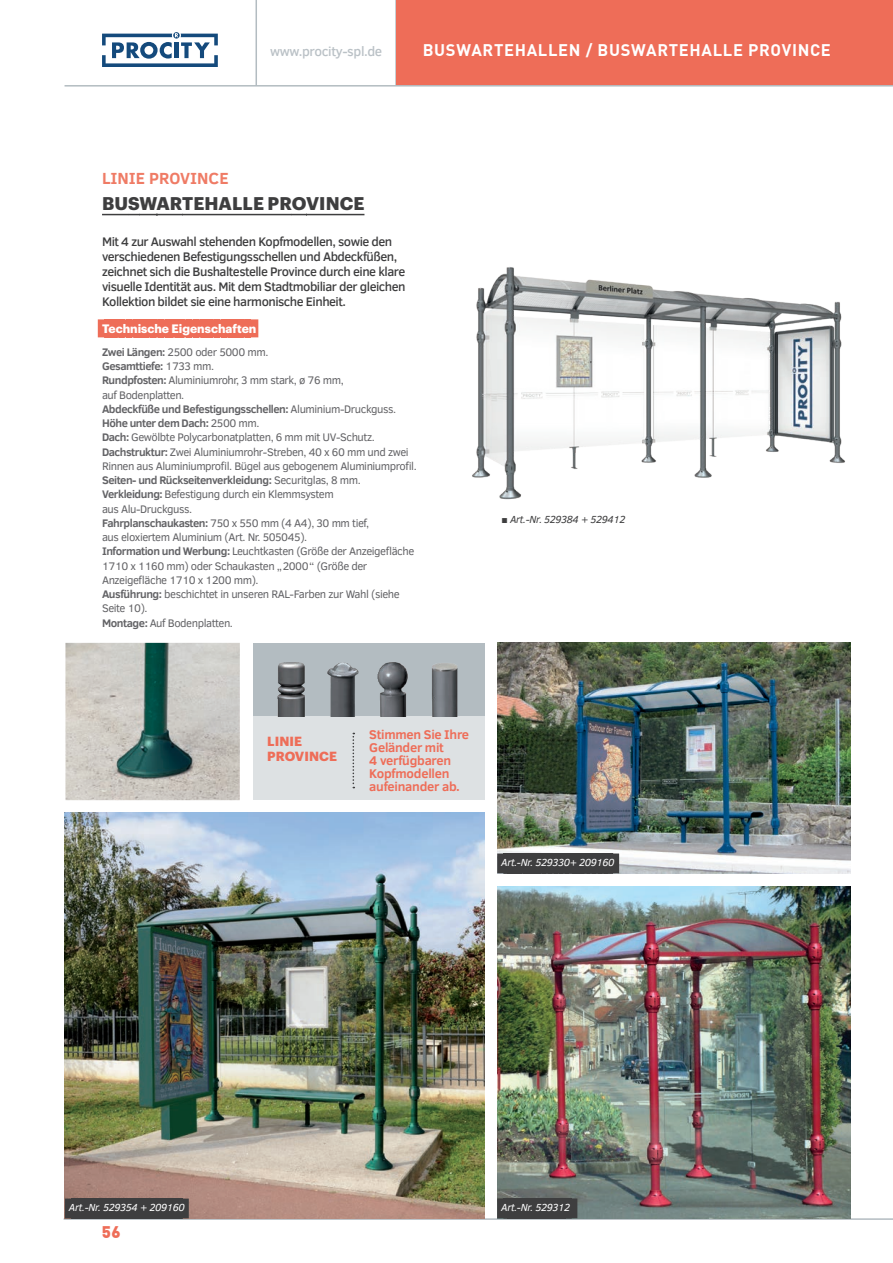
<style>
.page{position:relative;width:893px;height:1263px;background:#fff}
.page>*{position:absolute;margin:0;border:0;box-sizing:border-box;transform-origin:0 0}
.t1{font:700 18px "Graphik";letter-spacing:.005em;color:#3e3e3f}
.t2{font:700 16.5px "DIN Pro";letter-spacing:.04em;color:#fff}
.t3{font:700 16.5px "Clear Sans";color:#ef7b65}
.t4{font:900 16.5px "DIN Pro";color:#ee6d58}
.t5{font:500 13.5px "Clear Sans";letter-spacing:-.03em;color:#bac1c6}
.t6{font:700 13.05px/13px "Clear Sans";letter-spacing:-.02em;color:#ee6d58}
.t7{font:700 13.05px/15.6px "Graphik";letter-spacing:.005em;color:#ee6d58}
.t8{font:500 12.75px/15px "Clear Sans";letter-spacing:-.04em;color:#3e3e3f}
.t9{font:700 12px "Graphik";color:#fff}
.t10{font:11.25px/14.2px "Clear Sans";letter-spacing:-.04em;color:#636366}
.t11{font:italic 10.5px "Clear Sans";letter-spacing:-.03em;color:#fff}
.t12{font:italic 10.5px "Clear Sans";letter-spacing:-.03em;color:#3e3e3f}
.s1{font-weight:700}
</style>
<div class="page">
<svg style="left:102px;top:32px;width:116px;height:35px"></svg>
<hr style="left:255px;top:0;width:2px;height:86px;background:#b3bcc1">
<hr style="left:395px;top:0;width:2px;height:86px;background:#b3bcc1">
<div style="left:396px;top:0;width:497px;height:85px;background:#ee6d58"></div>
<hr style="left:65px;top:85px;width:828px;height:2px;background:#b3bcc1">
<hr style="left:64px;top:1218px;width:829px;height:2px;background:#b3bcc1">
<img style="left:497px;top:643px;width:353px;height:230px">
<img style="left:65px;top:813px;width:419px;height:405px">
<div style="left:65px;top:1198px;width:124px;height:20px;background:#3e3e3f"></div>
<div style="left:497px;top:853px;width:122px;height:20px;background:#3e3e3f"></div>
<img style="left:472px;top:267px;width:373px;height:233px">
<hr style="left:102px;top:214px;width:262px;height:1px;background:#3e3e3f">
<div style="left:98px;top:319px;width:160px;height:18px;background:#ee6d58"></div>
<img style="left:65px;top:643px;width:175px;height:157px">
<div style="left:253px;top:643px;width:231px;height:147px;background:#b3bcc1"></div>
<div style="left:253px;top:717px;width:231px;height:83px;background:#dde1e3"></div>
<img style="left:273px;top:663px;width:36px;height:54px">
<img style="left:322px;top:663px;width:40px;height:54px">
<img style="left:376px;top:663px;width:33px;height:54px">
<img style="left:426px;top:663px;width:38px;height:54px">
<svg style="left:352px;top:733px;width:2px;height:55px"></svg>
<img style="left:497px;top:886px;width:353px;height:332px">
<div style="left:497px;top:1198px;width:80px;height:20px;background:#3e3e3f"></div>
<p class="t5" style="left:270px;top:42px;width:114px">www.procity-spl.de</p>
<h2 class="t2" style="left:423px;top:39px;width:410px">BUSWARTEHALLEN / BUSWARTEHALLE PROVINCE</h2>
<h2 class="t3" style="left:102px;top:166px;width:128px">LINIE PROVINCE</h2>
<h1 class="t1" style="left:102px;top:189px;width:264px">BUSWARTEHALLE PROVINCE</h1>
<p class="t8" style="left:102px;top:234px;width:305px">Mit 4 zur Auswahl stehenden Kopfmodellen, sowie den verschiedenen Befestigungsschellen und Abdeckfüßen, zeichnet sich die Bushaltestelle Province durch eine klare visuelle Identität aus. Mit dem Stadtmobiliar der gleichen Kollektion bildet sie eine harmonische Einheit.</p>
<p class="t9" style="left:102px;top:319px;width:156px">Technische Eigenschaften</p>
<p class="t10" style="left:102px;top:345px;width:316px"><span class="s1">Zwei Längen:</span> 2500 oder 5000 mm.<br><span class="s1">Gesamttiefe:</span> 1733 mm.<br><span class="s1">Rundpfosten:</span> Aluminiumrohr, 3 mm stark, ø 76 mm,<br>auf Bodenplatten.<br><span class="s1">Abdeckfüße und Befestigungsschellen:</span> Aluminium-Druckguss.<br><span class="s1">Höhe unter dem Dach:</span> 2500 mm.<br><span class="s1">Dach:</span> Gewölbte Polycarbonatplatten, 6 mm mit UV-Schutz.<br><span class="s1">Dachstruktur:</span> Zwei Aluminiumrohr-Streben, 40 x 60 mm und zwei Rinnen aus Aluminiumprofil. Bügel aus gebogenem Aluminiumprofil.<br><span class="s1">Seiten- und Rückseitenverkleidung:</span> Securitglas, 8 mm.<br><span class="s1">Verkleidung:</span> Befestigung durch ein Klemmsystem<br>aus Alu-Druckguss.<br><span class="s1">Fahrplanschaukasten:</span> 750 x 550 mm (4 A4), 30 mm tief,<br>aus eloxiertem Aluminium (Art. Nr. 505045).<br><span class="s1">Information und Werbung:</span> Leuchtkasten (Größe der Anzeigefläche 1710 x 1160 mm) oder Schaukasten „2000“ (Größe der Anzeigefläche 1710 x 1200 mm).<br><span class="s1">Ausführung:</span> beschichtet in unseren RAL-Farben zur Wahl (siehe Seite 10).<br><span class="s1">Montage:</span> Auf Bodenplatten.</p>
<p class="t12" style="left:501px;top:512px;width:125px">■ Art.-Nr. 529384 + 529412</p>
<p class="t7" style="left:267px;top:732px;width:71px">LINIE<br>PROVINCE</p>
<p class="t6" style="left:369px;top:728px;width:101px">Stimmen Sie Ihre<br>Geländer mit<br>4 verfügbaren<br>Kopfmodellen aufeinander ab.</p>
<p class="t11" style="left:501px;top:855px;width:115px">Art.-Nr. 529330+ 209160</p>
<p class="t11" style="left:69px;top:1200px;width:117px">Art.-Nr. 529354 + 209160</p>
<h2 class="t4" style="left:102px;top:1221px;width:21px">56</h2>
<p class="t11" style="left:501px;top:1200px;width:70px">Art.-Nr. 529312</p>
</div>
